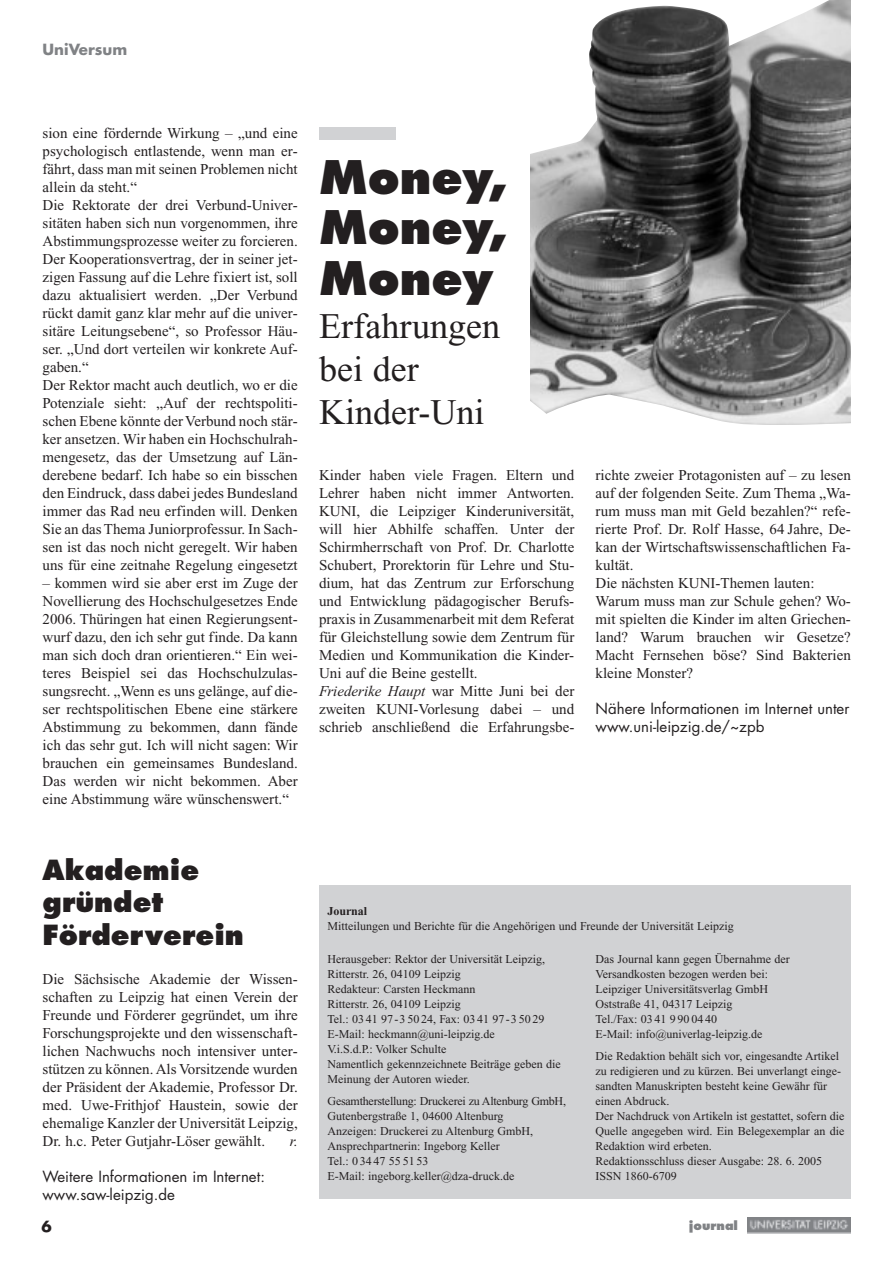
<style>
.page{position:relative;width:893px;height:1263px;background:#fff}
.page>*{position:absolute;margin:0;border:0;box-sizing:border-box;transform-origin:0 0}
.t1{font:800 45px/50.4px "Futura";color:#231f20;text-align:justify}
.t2{font:36px/43.2px "Times New Roman";color:#231f20}
.t3{font:800 27px/32.4px "Futura";color:#231f20}
.t4{font:15px/18px "Times New Roman";color:#231f20}
.t5{font:15px/18px "Futura";color:#231f20}
.t6{font:700 15px "Futura";color:#808285}
.t7{font:italic 15px "Times New Roman";color:#231f20}
.t8{font:700 15px "Futura";color:#231f20}
.t9{font:12px/15px "Times New Roman";color:#231f20}
.t10{font:800 12px "Futura";color:#808285}
.t11{font:700 12px "Times New Roman";color:#231f20}
.s1{font-style:italic}
</style>
<div class="page">
<div style="left:319px;top:886px;width:531px;height:313px;background:#d1d2d4"></div>
<div style="left:747px;top:1218px;width:103px;height:16px;background:#c7c8ca"></div>
<img style="left:747px;top:1218px;width:103px;height:15px">
<div style="left:319px;top:128px;width:76px;height:12px;background:#d1d2d4"></div>
<img style="left:530px;top:0;width:320px;height:425px">
<p class="t6" style="left:43px;top:43px;width:86px">UniVersum</p>
<p class="t4" style="left:43px;top:125px;width:257px">sion eine fördernde Wirkung – „und eine psychologisch entlastende, wenn man er&shy;fährt, dass man mit seinen Problemen nicht allein da steht.“<br>Die Rektorate der drei Verbund-Univer&shy;sitäten haben sich nun vorgenommen, ihre Abstimmungsprozesse weiter zu forcieren.<br>Der Kooperationsvertrag, der in seiner jet&shy;zigen Fassung auf die Lehre fixiert ist, soll dazu aktualisiert werden. „Der Verbund rückt damit ganz klar mehr auf die univer&shy;sitäre Leitungsebene“, so Professor Häu&shy;ser. „Und dort verteilen wir konkrete Auf&shy;gaben.“<br>Der Rektor macht auch deutlich, wo er die Potenziale sieht: „Auf der rechtspoliti&shy;schen Ebene könnte der Verbund noch stär&shy;ker ansetzen. Wir haben ein Hochschulrah&shy;mengesetz, das der Umsetzung auf Län&shy;derebene bedarf. Ich habe so ein bisschen den Eindruck, dass dabei jedes Bundesland immer das Rad neu erfinden will. Denken Sie an das Thema Juniorprofessur. In Sach&shy;sen ist das noch nicht geregelt. Wir haben uns für eine zeitnahe Regelung eingesetzt</p>
<p class="t4" style="left:43px;top:575px;width:257px;text-align:justify">– kommen wird sie aber erst im Zuge der Novellierung des Hochschulgesetzes Ende 2006. Thüringen hat einen Regierungsent&shy;wurf dazu, den ich sehr gut finde. Da kann man sich doch dran orientieren.“ Ein wei&shy;teres Beispiel sei das Hochschulzulas&shy;sungsrecht. „Wenn es uns gelänge, auf die&shy;ser rechtspolitischen Ebene eine stärkere Abstimmung zu bekommen, dann fände ich das sehr gut. Ich will nicht sagen: Wir brauchen ein gemeinsames Bundesland.<br>Das werden wir nicht bekommen. Aber eine Abstimmung wäre wünschenswert.“</p>
<h3 class="t3" style="left:43px;top:856px;width:203px">Akademie gründet<br>Förderverein</h3>
<p class="t4" style="left:43px;top:971px;width:257px;text-align:justify">Die Sächsische Akademie der Wissen&shy;schaften zu Leipzig hat einen Verein der Freunde und Förderer gegründet, um ihre Forschungsprojekte und den wissenschaft&shy;lichen Nachwuchs noch intensiver unter&shy;stützen zu können. Als Vorsitzende wurden der Präsident der Akademie, Professor Dr. med. Uwe-Frithjof Haustein, sowie der ehemalige Kanzler der Universität Leipzig, Dr. h.c. Peter Gutjahr-Löser gewählt.</p>
<p class="t7" style="left:290px;top:1136px;width:9px">r.</p>
<p class="t5" style="left:43px;top:1169px;width:224px">Weitere Informationen im Internet: www.saw-leipzig.de</p>
<h1 class="t1" style="left:319px;top:155px;width:190px">Money, Money, Money</h1>
<h2 class="t2" style="left:319px;top:308px;width:182px">Erfahrungen bei der<br>Kinder-Uni</h2>
<p class="t4" style="left:319px;top:467px;width:257px">Kinder haben viele Fragen. Eltern und Lehrer haben nicht immer Antworten.<br>KUNI, die Leipziger Kinderuniversität, will hier Abhilfe schaffen. Unter der Schirmherrschaft von Prof. Dr. Charlotte Schubert, Prorektorin für Lehre und Stu&shy;dium, hat das Zentrum zur Erforschung und Entwicklung pädagogischer Berufs&shy;praxis in Zusammenarbeit mit dem Referat für Gleichstellung sowie dem Zentrum für Medien und Kommunikation die Kinder-Uni auf die Beine gestellt.<br><span class="s1">Friederike Haupt</span> war Mitte Juni bei der zweiten KUNI-Vorlesung dabei – und schrieb anschließend die Erfahrungsbe-</p>
<p class="t4" style="left:595px;top:467px;width:257px">richte zweier Protagonisten auf – zu lesen auf der folgenden Seite. Zum Thema „Wa&shy;rum muss man mit Geld bezahlen?“ refe&shy;rierte Prof. Dr. Rolf Hasse, 64 Jahre, De&shy;kan der Wirtschaftswissenschaftlichen Fa&shy;kultät.<br>Die nächsten KUNI-Themen lauten:<br>Warum muss man zur Schule gehen? Wo&shy;mit spielten die Kinder im alten Griechen&shy;land? Warum brauchen wir Gesetze?<br>Macht Fernsehen böse? Sind Bakterien kleine Monster?</p>
<p class="t5" style="left:595px;top:701px;width:255px">Nähere Informationen im Internet unter www.uni-leipzig.de/~zpb</p>
<p class="t11" style="left:327px;top:907px;width:41px">Journal</p>
<p class="t9" style="left:327px;top:920px;width:408px">Mitteilungen und Berichte für die Angehörigen und Freunde der Universität Leipzig</p>
<p class="t9" style="left:327px;top:952px;width:234px">Herausgeber: Rektor der Universität Leipzig, Ritterstr. 26, 04109 Leipzig<br>Redakteur: Carsten Heckmann<br>Ritterstr. 26, 04109 Leipzig<br>Tel.: 03 41 97-3 50 24, Fax: 03 41 97-3 50 29<br>E-Mail: heckmann@uni-leipzig.de<br>V.i.S.d.P.: Volker Schulte<br>Namentlich gekennzeichnete Beiträge geben die Meinung der Autoren wieder.</p>
<p class="t9" style="left:327px;top:1095px;width:240px">Gesamtherstellung: Druckerei zu Altenburg GmbH, Gutenbergstraße 1, 04600 Altenburg<br>Anzeigen: Druckerei zu Altenburg GmbH, Ansprechpartnerin: Ingeborg Keller<br>Tel.: 0 34 47 55 51 53<br>E-Mail: ingeborg.keller@dza-druck.de</p>
<p class="t9" style="left:595px;top:952px;width:196px">Das Journal kann gegen Übernahme der Versandkosten bezogen werden bei:<br>Leipziger Universitätsverlag GmbH Oststraße 41, 04317 Leipzig<br>Tel./Fax: 03 41 9 90 04 40<br>E-Mail: info@univerlag-leipzig.de</p>
<p class="t9" style="left:595px;top:1050px;width:250px">Die Redaktion behält sich vor, eingesandte Artikel zu redigieren und zu kürzen. Bei unverlangt einge&shy;sandten Manuskripten besteht keine Gewähr für einen Abdruck.<br>Der Nachdruck von Artikeln ist gestattet, sofern die Quelle angegeben wird. Ein Belegexemplar an die Redaktion wird erbeten.<br>Redaktionsschluss dieser Ausgabe: 28. 6. 2005<br>ISSN 1860-6709</p>
<p class="t8" style="left:42px;top:1219px;width:12px">6</p>
<p class="t10" style="left:689px;top:1220px;width:51px">journal</p>
</div>
